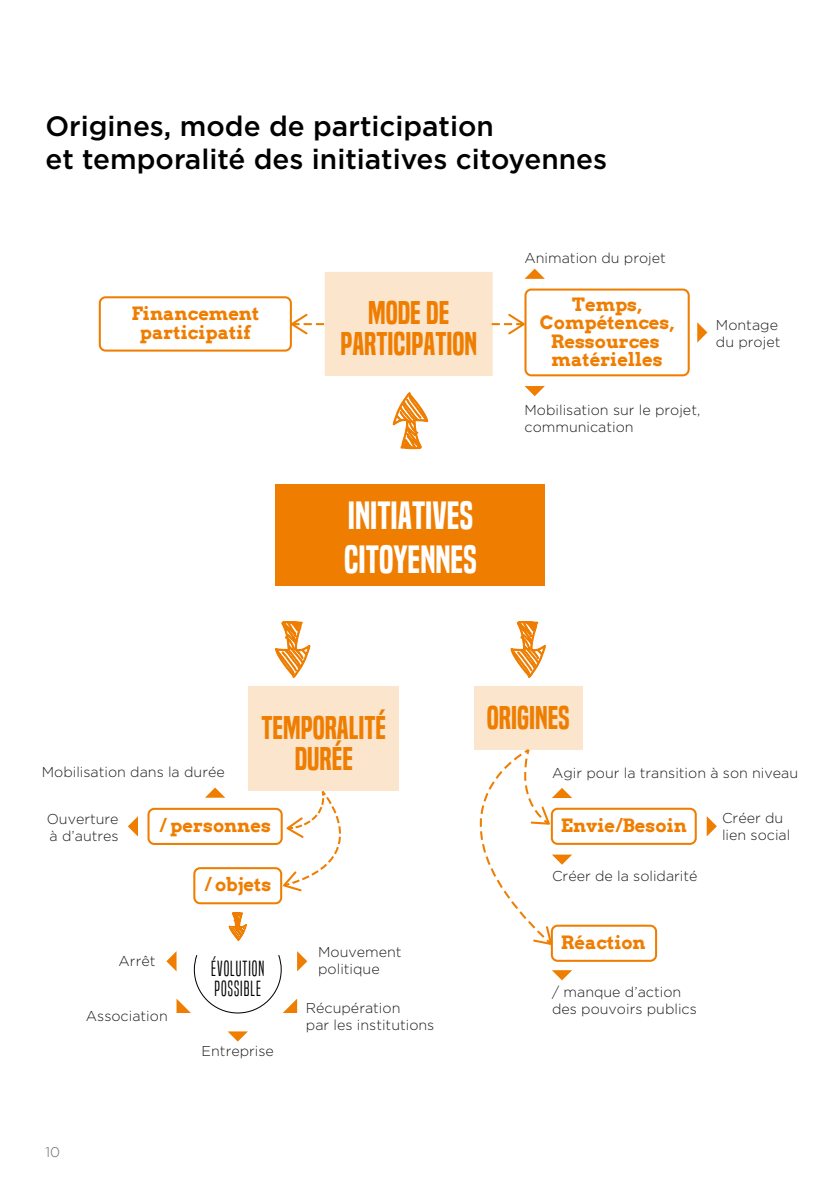
<style>
.page{position:relative;width:840px;height:1191px;background:#fff}
.page>*{position:absolute;margin:0;border:0;box-sizing:border-box;transform-origin:0 0}
.t1{font:36.8px/44px "Built Titling Sb";color:#fff}
.t2{font:30.6px/30.6px "Built Titling Sb";color:#ef7d00;text-align:center}
.t3{font:500 28px/33.6px "Gotham";color:#000}
.t4{font:20.4px/20.4px "Built Titling Lt";letter-spacing:.05em;color:#000}
.t5{font:700 18.4px/18.4px "Arvo";color:#ef7d00;text-align:center}
.t6{font:300 14.2px/17.2px "Gotham";color:#1d1e1c}
.t7{font:300 14px "Gotham";color:#686868}
</style>
<div class="page">
<div style="left:275px;top:484px;width:270px;height:102px;background:#ef7d00"></div>
<svg style="left:510px;top:621px;width:35px;height:57px"></svg>
<svg style="left:275px;top:621px;width:35px;height:57px"></svg>
<div style="left:473px;top:687px;width:109px;height:63px;background:#fbe5cd"></div>
<div style="left:248px;top:687px;width:151px;height:104px;background:#fbe5cd"></div>
<div style="left:550px;top:924px;width:106px;height:37px;border:2px solid #ef7d00;border-radius:6px"></div>
<div style="left:147px;top:808px;width:135px;height:37px;border:2px solid #ef7d00;border-radius:6px"></div>
<div style="left:193px;top:867px;width:89px;height:37px;border:2px solid #ef7d00;border-radius:6px"></div>
<div style="left:550px;top:807px;width:146px;height:38px;border:2px solid #ef7d00;border-radius:6px"></div>
<svg style="left:552px;top:970px;width:20px;height:10px"></svg>
<svg style="left:227px;top:1031px;width:21px;height:10px"></svg>
<svg style="left:706px;top:816px;width:10px;height:20px"></svg>
<svg style="left:205px;top:787px;width:20px;height:10px"></svg>
<svg style="left:128px;top:816px;width:10px;height:20px"></svg>
<svg style="left:479px;top:750px;width:93px;height:196px"></svg>
<svg style="left:283px;top:791px;width:58px;height:100px"></svg>
<svg style="left:228px;top:912px;width:19px;height:29px"></svg>
<svg style="left:166px;top:951px;width:141px;height:63px"></svg>
<svg style="left:392px;top:392px;width:36px;height:57px"></svg>
<div style="left:524px;top:288px;width:165px;height:88px;border:2px solid #ef7d00;border-radius:6px"></div>
<div style="left:99px;top:296px;width:193px;height:55px;border:2px solid #ef7d00;border-radius:6px"></div>
<svg style="left:697px;top:322px;width:10px;height:20px"></svg>
<svg style="left:524px;top:386px;width:20px;height:10px"></svg>
<svg style="left:291px;top:269px;width:253px;height:107px"></svg>
<h3 class="t3" style="left:45px;top:109px;width:563px">Origines, mode de participation<br>et temporalité des initiatives citoyennes</h3>
<p class="t5" style="left:131px;top:304px;width:129px">Financement participatif</p>
<p class="t6" style="left:524px;top:249px;width:143px">Animation du projet</p>
<h2 class="t2" style="left:340px;top:298px;width:138px">MODE DE<br>PARTICIPATION</h2>
<p class="t5" style="left:539px;top:295px;width:136px">Temps,<br>Compétences,<br>Ressources matérielles</p>
<p class="t6" style="left:524px;top:401px;width:177px">Mobilisation sur le projet, communication</p>
<p class="t6" style="left:715px;top:315px;width:66px">Montage du projet</p>
<h1 class="t1" style="left:344px;top:494px;width:134px">INITIATIVES<br>CITOYENNES</h1>
<h2 class="t2" style="left:261px;top:712px;width:126px">TEMPORALITÉ<br>DURÉE</h2>
<p class="t6" style="left:42px;top:762px;width:184px">Mobilisation dans la durée</p>
<p class="t6" style="left:47px;top:809px;width:73px">Ouverture à d’autres</p>
<p class="t5" style="left:159px;top:816px;width:113px">/ personnes</p>
<p class="t5" style="left:204px;top:875px;width:69px">/ objets</p>
<p class="t6" style="left:119px;top:951px;width:38px">Arrêt</p>
<p class="t6" style="left:318px;top:943px;width:85px">Mouvement politique</p>
<p class="t6" style="left:86px;top:1006px;width:83px">Association</p>
<p class="t6" style="left:201px;top:1041px;width:74px">Entreprise</p>
<h3 class="t4" style="left:211px;top:958px;width:55px">ÉVOLUTION<br>POSSIBLE</h3>
<p class="t6" style="left:306px;top:999px;width:130px">Récupération<br>par les institutions</p>
<p class="t7" style="left:45px;top:1143px;width:16px">10</p>
<h2 class="t2" style="left:486px;top:702px;width:84px">ORIGINES</h2>
<p class="t6" style="left:551px;top:764px;width:247px">Agir pour la transition à son niveau</p>
<p class="t5" style="left:560px;top:816px;width:127px">Envie/Besoin</p>
<p class="t6" style="left:551px;top:867px;width:147px">Créer de la solidarité</p>
<p class="t5" style="left:560px;top:933px;width:86px">Réaction</p>
<p class="t6" style="left:551px;top:983px;width:146px">/ manque d’action des pouvoirs publics</p>
<p class="t6" style="left:721px;top:809px;width:70px">Créer du lien social</p>
</div>
